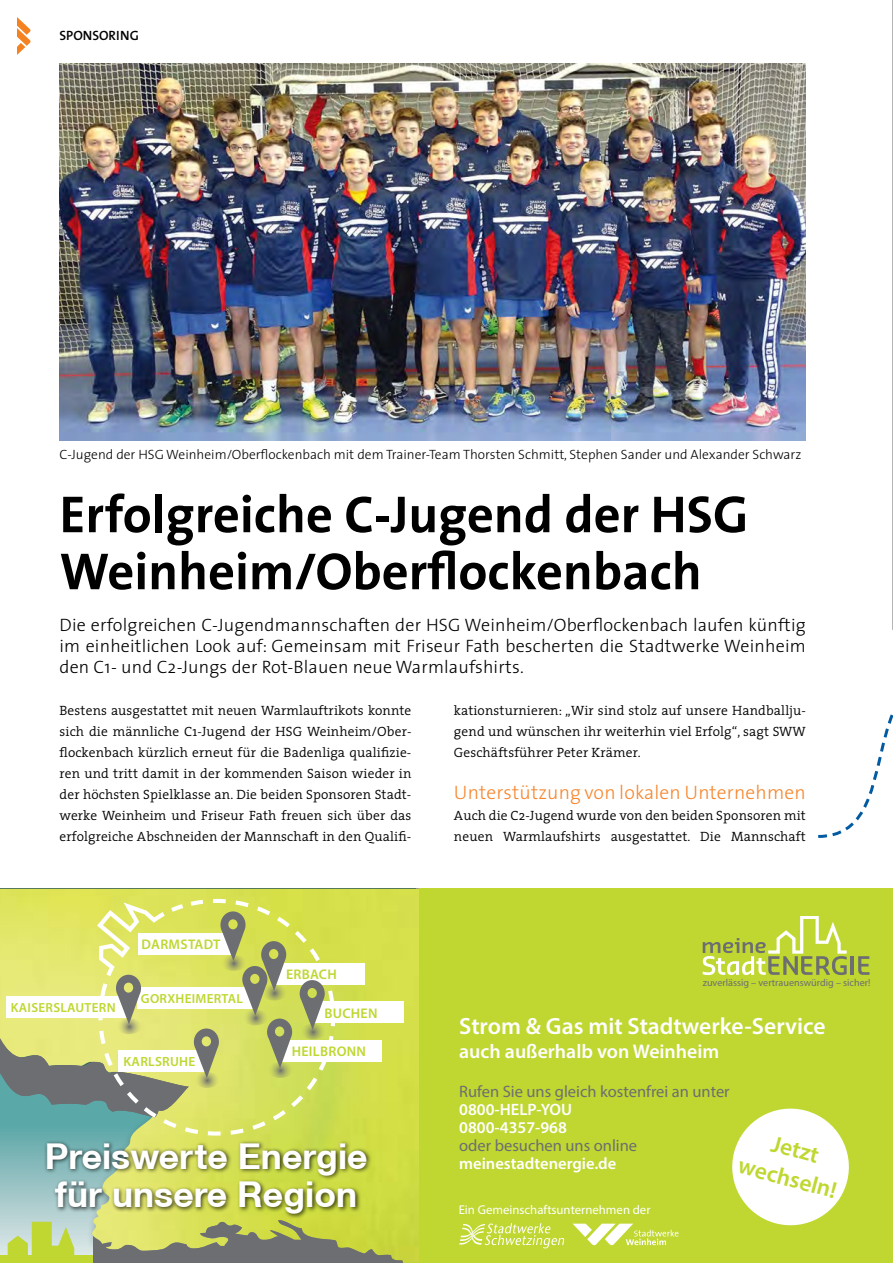
<style>
.page{position:relative;width:893px;height:1263px;background:#fff}
.page>*{position:absolute;margin:0;border:0;box-sizing:border-box;transform-origin:0 0}
.t1{font:700 52.5px/57px "The Sans";color:#000}
.t2{font:700 35.55px/38.4px "Helvetica Neue CE";color:#fff}
.t3{font:600 23.55px "Myriad Pro";color:#fff}
.t4{font:600 23.55px/29.4px "Myriad Pro";color:#bfd730;text-align:center}
.t5{font:600 19.8px "Myriad Pro";color:#fff}
.t6{font:300 19.5px "The Sans";letter-spacing:.01em;color:#f6862d}
.t7{font:300 18px/21px "The Sans";letter-spacing:.01em;color:#000;text-align:justify}
.t8{font:16.5px "Myriad Pro";color:#6d6e71}
.t9{font:600 16.5px/18px "Myriad Pro";color:#fff}
.t10{font:600 13.95px "Myriad Pro";letter-spacing:.02em;color:#bfd730}
.t11{font:300 13.5px/21px "The Serif";letter-spacing:.01em;color:#000;text-align:justify}
.t12{font:300 13.5px "The Sans";color:#000}
.t13{font:600 13.5px "The Sans";color:#000}
.t14{font:600 13.35px "Myriad Pro";letter-spacing:.02em;color:#bfd730}
.t15{font:600 13.2px "Myriad Pro";letter-spacing:.02em;color:#bfd730}
.t16{font:12.75px "Myriad Pro";color:#fff}
.t17{font:10.2px "Myriad Pro";color:#6d6e71}
</style>
<div class="page">
<svg style="left:17px;top:17px;width:13px;height:38px"></svg>
<img style="left:60px;top:64px;width:746px;height:376px">
<svg style="left:818px;top:714px;width:75px;height:124px"></svg>
<div style="left:0;top:889px;width:436px;height:374px;background:#d1de44"></div>
<img style="left:342px;top:889px;width:78px;height:214px">
<img style="left:0;top:984px;width:342px;height:267px">
<svg style="left:92px;top:1220px;width:328px;height:43px"></svg>
<svg style="left:0;top:1220px;width:84px;height:41px;background:#c3d981"></svg>
<div style="left:44px;top:1140px;width:328px;height:79px;background:#000;opacity:.75"></div>
<div style="left:274px;top:963px;width:90px;height:21px;background:#fff"></div>
<div style="left:313px;top:1002px;width:90px;height:21px;background:#fff"></div>
<div style="left:280px;top:1040px;width:101px;height:22px;background:#fff"></div>
<svg style="left:0;top:889px;width:335px;height:264px"></svg>
<div style="left:420px;top:889px;width:473px;height:374px;background:#bfd730"></div>
<svg style="left:732px;top:1108px;width:117px;height:118px"></svg>
<hr style="left:851px;top:956px;width:3px;height:19px;background:#6d6e71">
<svg style="left:858px;top:956px;width:11px;height:19px"></svg>
<svg style="left:703px;top:916px;width:144px;height:59px"></svg>
<svg style="left:459px;top:1223px;width:105px;height:25px"></svg>
<svg style="left:573px;top:1223px;width:105px;height:22px"></svg>
<svg style="left:892px;top:0;width:1px;height:629px"></svg>
<p class="t13" style="left:60px;top:27px;width:81px">SPONSORING</p>
<p class="t12" style="left:60px;top:446px;width:743px">C-Jugend der HSG Weinheim/Oberflockenbach mit dem Trainer-Team Thorsten Schmitt, Stephen Sander und Alexander Schwarz</p>
<h1 class="t1" style="left:60px;top:486px;width:690px">Erfolgreiche C-Jugend der HSG<br>Weinheim/Oberflockenbach</h1>
<p class="t7" style="left:60px;top:615px;width:748px">Die erfolgreichen C-Jugendmannschaften der HSG Weinheim/Oberflockenbach laufen künftig im einheitlichen Look auf: Gemeinsam mit Friseur Fath bescherten die Stadtwerke Weinheim den C1- und C2-Jungs der Rot-Blauen neue Warmlaufshirts.</p>
<p class="t11" style="left:454px;top:700px;width:353px">kationsturnieren: „Wir sind stolz auf unsere Handballju&shy;gend und wünschen ihr weiterhin viel Erfolg“, sagt SWW Geschäftsführer Peter Krämer.</p>
<h3 class="t6" style="left:454px;top:780px;width:353px">Unterstützung von lokalen Unternehmen</h3>
<p class="t11" style="left:454px;top:805px;width:353px">Auch die C2-Jugend wurde von den beiden Sponsoren mit neuen Warmlaufshirts ausgestattet. Die Mannschaft</p>
<p class="t11" style="left:60px;top:700px;width:353px">Bestens ausgestattet mit neuen Warmlauftrikots konnte sich die männliche C1-Jugend der HSG Weinheim/Ober&shy;flockenbach kürzlich erneut für die Badenliga qualifizie&shy;ren und tritt damit in der kommenden Saison wieder in der höchsten Spielklasse an. Die beiden Sponsoren Stadt&shy;werke Weinheim und Friseur Fath freuen sich über das erfolgreiche Abschneiden der Mannschaft in den Qualifi-</p>
<p class="t10" style="left:142px;top:935px;width:81px">DARMSTADT</p>
<p class="t15" style="left:11px;top:999px;width:106px">KAISERSLAUTERN</p>
<p class="t15" style="left:141px;top:990px;width:104px">GORXHEIMERTAL</p>
<p class="t14" style="left:123px;top:1052px;width:74px">KARLSRUHE</p>
<p class="t10" style="left:286px;top:965px;width:52px">ERBACH</p>
<p class="t10" style="left:324px;top:1004px;width:55px">BUCHEN</p>
<p class="t10" style="left:292px;top:1042px;width:76px">HEILBRONN</p>
<h2 class="t2" style="left:45px;top:1137px;width:324px">Preiswerte Energie für unsere Region</h2>
<p class="t17" style="left:703px;top:977px;width:169px">zuverlässig – vertrauenswürdig – sicher!</p>
<h3 class="t3" style="left:459px;top:1011px;width:368px">Strom &amp; Gas mit Stadtwerke-Service</h3>
<h3 class="t5" style="left:459px;top:1038px;width:262px">auch außerhalb von Weinheim</h3>
<p class="t8" style="left:459px;top:1081px;width:272px">Rufen Sie uns gleich kostenfrei an unter</p>
<p class="t9" style="left:459px;top:1100px;width:114px">0800-HELP-YOU<br>0800-4357-968</p>
<p class="t8" style="left:459px;top:1135px;width:179px">oder besuchen uns online</p>
<p class="t9" style="left:459px;top:1154px;width:159px">meinestadtenergie.de</p>
<h3 class="t4" style="left:750px;top:1121px;width:102px;rotate:15deg">Jetzt wechseln!</h3>
<p class="t16" style="left:459px;top:1202px;width:193px">Ein Gemeinschaftsunternehmen der</p>
</div>
